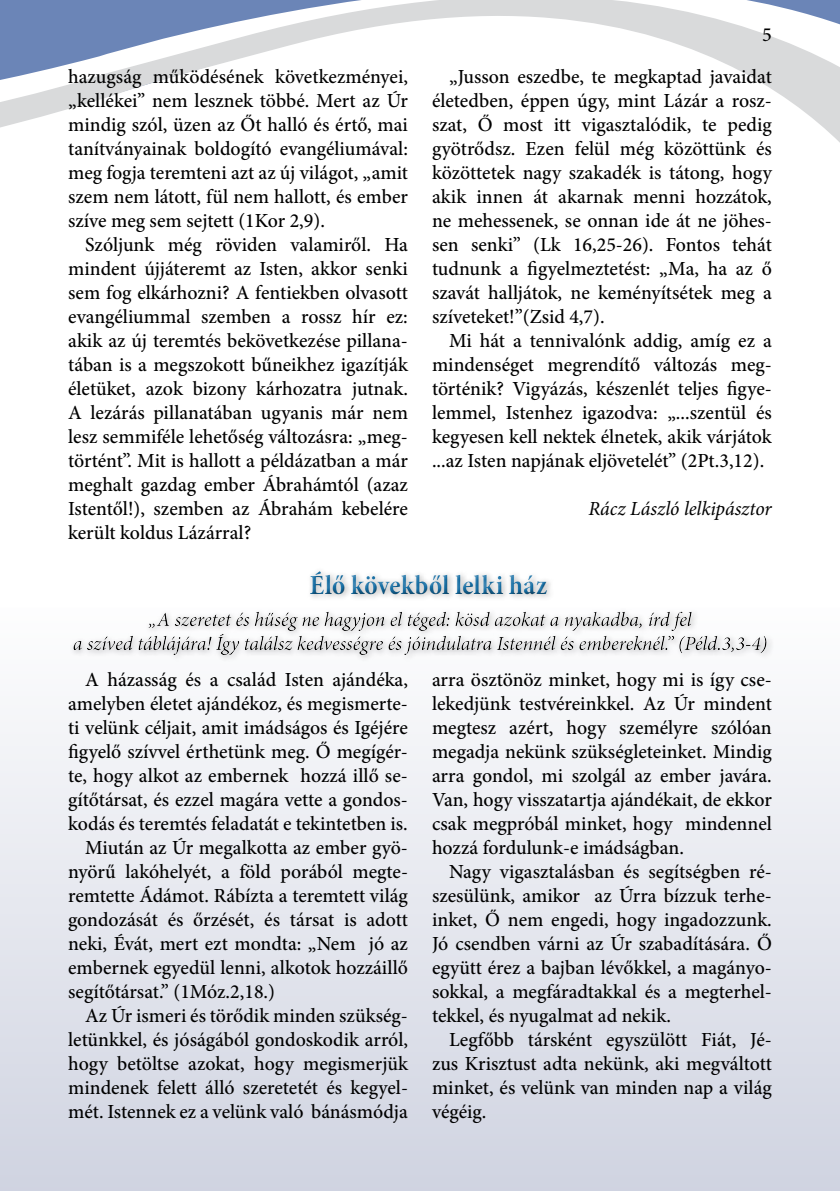
<style>
.page{position:relative;width:840px;height:1191px;background:#fff}
.page>*{position:absolute;margin:0;border:0;box-sizing:border-box;transform-origin:0 0}
.t1{font:700 condensed 28px "Minion Pro";color:#176fa5}
.t2{font:500 20px/24px "Minion Pro";color:#000;text-align:justify}
.t3{font:italic 20px "Minion Pro";letter-spacing:-.005em;color:#000}
</style>
<div class="page">
<div style="left:0;top:607px;width:839px;height:584px;background:linear-gradient(to bottom,#fdfefe,#d0d3e1)"></div>
<svg style="left:0;top:0;width:839px;height:142px"></svg>
<div style="left:70px;top:566px;width:704px;height:97px;background:#f9fafb"></div>
<div style="left:67px;top:564px;width:702px;height:93px;background:#fff"></div>
<div style="left:69px;top:568px;width:702px;height:89px;background:#000;opacity:.75"></div>
<p class="t2" style="left:68px;top:64px;width:341px">hazugság működésének következményei, „kellékei” nem lesznek többé. Mert az Úr mindig szól, üzen az Őt halló és értő, mai tanítványainak boldogító evangéliumával: meg fogja teremteni azt az új világot, „amit szem nem látott, fül nem hallott, és ember szíve meg sem sejtett (1Kor 2,9).</p>
<p class="t2" style="left:68px;top:232px;width:341px;text-indent:17px">Szóljunk még röviden valamiről. Ha mindent újjáteremt az Isten, akkor senki sem fog elkárhozni? A fentiekben olvasott evangéliummal szemben a rossz hír ez: akik az új teremtés bekövetkezése pillana&shy;tában is a megszokott bűneikhez igazítják életüket, azok bizony kárhozatra jutnak.<br>A lezárás pillanatában ugyanis már nem lesz semmiféle lehetőség változásra: „meg&shy;történt”. Mit is hallott a példázatban a már meghalt gazdag ember Ábrahámtól (azaz Istentől!), szemben az Ábrahám kebelére került koldus Lázárral?</p>
<p class="t2" style="left:761px;top:22px;width:11px">5</p>
<p class="t2" style="left:432px;top:64px;width:341px;text-indent:17px">„Jusson eszedbe, te megkaptad javaidat életedben, éppen úgy, mint Lázár a ros - szat, Ő most itt vigasztalódik, te pedig gyötrődsz. Ezen felül még közöttünk és közöttetek nagy szakadék is tátong, hogy akik innen át akarnak menni hozzátok, ne mehessenek, se onnan ide át ne jöhes&shy;sen senki” (Lk 16,25-26). Fontos tehát tudnunk a figyelmeztetést: „Ma, ha az ő szavát halljátok, ne keményítsétek meg a szíveteket!”(Zsid 4,7).</p>
<p class="t2" style="left:432px;top:328px;width:341px;text-indent:17px">Mi hát a tennivalónk addig, amíg ez a mindenséget megrendítő változás meg&shy;történik? Vigyázás, készenlét teljes figye&shy;lemmel, Istenhez igazodva: „...szentül és kegyesen kell nektek élnetek, akik várjátok ...az Isten napjának eljövetelét” (2Pt.3,12).</p>
<p class="t3" style="left:588px;top:495px;width:185px">Rácz László lelkipásztor</p>
<h1 class="t1" style="left:309px;top:565px;width:239px">Élő kövekből lelki ház</h1>
<p class="t2" style="left:85px;top:667px;width:324px">A házasság és a család Isten ajándéka,</p>
<p class="t2" style="left:68px;top:691px;width:341px">amelyben életet ajándékoz, és megismerte-</p>
<p class="t2" style="left:68px;top:715px;width:341px">ti velünk céljait, amit imádságos és Igéjére</p>
<p class="t2" style="left:68px;top:739px;width:341px">figyelő szívvel érthetünk meg. Ő megígér-</p>
<p class="t2" style="left:68px;top:763px;width:341px">te, hogy alkot az embernek hozzá illő se-</p>
<p class="t2" style="left:68px;top:787px;width:341px">gítőtársat, és ezzel magára vette a gondos-</p>
<p class="t2" style="left:68px;top:811px;width:341px">kodás és teremtés feladatát e tekintetben is.</p>
<p class="t2" style="left:85px;top:835px;width:324px">Miután az Úr megalkotta az ember gyö-</p>
<p class="t2" style="left:68px;top:859px;width:341px">nyörű lakóhelyét, a föld porából megte-</p>
<p class="t2" style="left:68px;top:883px;width:341px">remtette Ádámot. Rábízta a teremtett világ</p>
<p class="t2" style="left:68px;top:907px;width:341px">gondozását és őrzését, és társat is adott</p>
<p class="t2" style="left:68px;top:931px;width:341px">neki, Évát, mert ezt mondta: „Nem jó az</p>
<p class="t2" style="left:68px;top:955px;width:341px">embernek egyedül lenni, alkotok hozzáillő</p>
<p class="t2" style="left:68px;top:979px;width:208px">segítőtársat.” (1Móz.2,18.)</p>
<p class="t2" style="left:85px;top:1003px;width:324px">Az Úr ismeri és törődik minden szükség-</p>
<p class="t2" style="left:68px;top:1027px;width:341px">letünkkel, és jóságából gondoskodik arról,</p>
<p class="t2" style="left:68px;top:1051px;width:341px">hogy betöltse azokat, hogy megismerjük</p>
<p class="t2" style="left:68px;top:1075px;width:341px">mindenek felett álló szeretetét és kegyel-</p>
<p class="t2" style="left:68px;top:1099px;width:341px">mét. Istennek ez a velünk való bánásmódja</p>
<p class="t2" style="left:432px;top:667px;width:341px">arra ösztönöz minket, hogy mi is így cse&shy;lekedjünk testvéreinkkel. Az Úr mindent megtesz azért, hogy személyre szólóan megadja nekünk szükségleteinket. Mindig arra gondol, mi szolgál az ember javára.<br>Van, hogy visszatartja ajándékait, de ekkor csak megpróbál minket, hogy mindennel hozzá fordulunk-e imádságban.</p>
<p class="t2" style="left:432px;top:859px;width:341px;text-indent:17px">Nagy vigasztalásban és segítségben ré&shy;szesülünk, amikor az Úrra bízzuk terhe&shy;inket, Ő nem engedi, hogy ingadozzunk.<br>Jó csendben várni az Úr szabadítására. Ő együtt érez a bajban lévőkkel, a magányo&shy;sokkal, a megfáradtakkal és a megterhel&shy;tekkel, és nyugalmat ad nekik.</p>
<p class="t2" style="left:432px;top:1027px;width:341px;text-indent:17px">Legfőbb társként egyszülött Fiát, Jé&shy;zus Krisztust adta nekünk, aki megváltott minket, és velünk van minden nap a világ végéig.</p>
</div>
